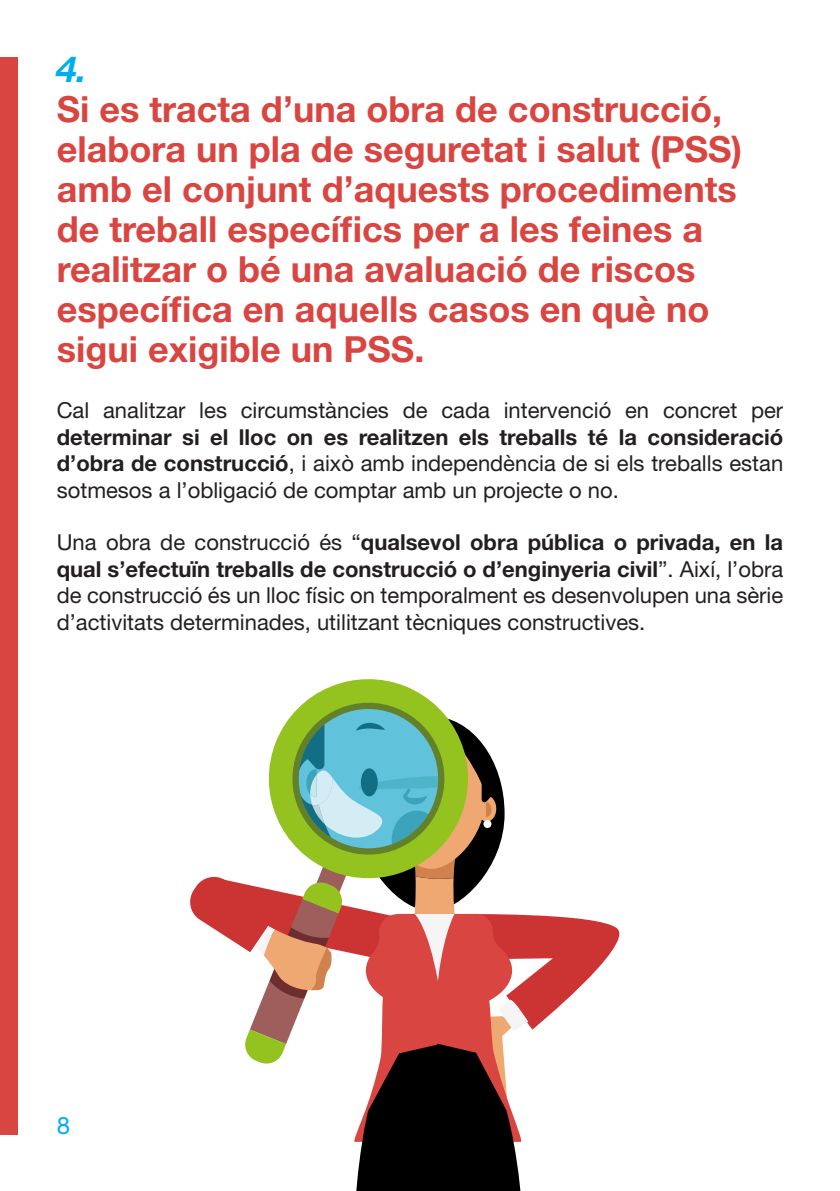
<style>
.page{position:relative;width:840px;height:1191px;background:#fff}
.page>*{position:absolute;margin:0;border:0;box-sizing:border-box;transform-origin:0 0}
.t1{font:700 36px/40px "Helvetica Neue LT";color:#d94540}
.t2{font:24px "Helvetica Neue LT";color:#00aeef}
.t3{font:22px/26.4px "Helvetica Neue LT";color:#231f20;text-align:justify}
.s1{font-style:italic;color:#00aeef}
.s2{font-weight:700}
</style>
<div class="page">
<div style="left:0;top:57px;width:18px;height:1077px;background:#d94540"></div>
<svg style="left:328px;top:679px;width:82px;height:9px"></svg>
<svg style="left:190px;top:688px;width:430px;height:503px"></svg>
<h4 class="t1" style="left:57px;top:48px;width:686px"><span class="s1">4.<br></span>Si es tracta d’una obra de construcció, elabora un pla de seguretat i salut (PSS) amb el conjunt d’aquests procediments de treball específcs per a les feines a realitzar o bé una avaluació de riscos específca en aquells casos en què no sigui exigible un PSS.</h4>
<p class="t3" style="left:57px;top:397px;width:727px">Cal analitzar les circumstàncies de cada intervenció en concret per <span class="s2">determinar si el lloc on es realitzen els treballs té la consideració d’obra de construcció</span>, i això amb independència de si els treballs estan sotmesos a l’obligació de comptar amb un projecte o no.</p>
<p class="t3" style="left:57px;top:529px;width:727px">Una obra de construcció és “<span class="s2">qualsevol obra pública o privada, en la qual s’efectuïn treballs de construcció o d’enginyeria civil</span>”. Així, l’obra de construcció és un lloc físic on temporalment es desenvolupen una sèrie d’activitats determinades, utilitzant tècniques constructives.</p>
<p class="t2" style="left:57px;top:1111px;width:15px">8</p>
</div>
